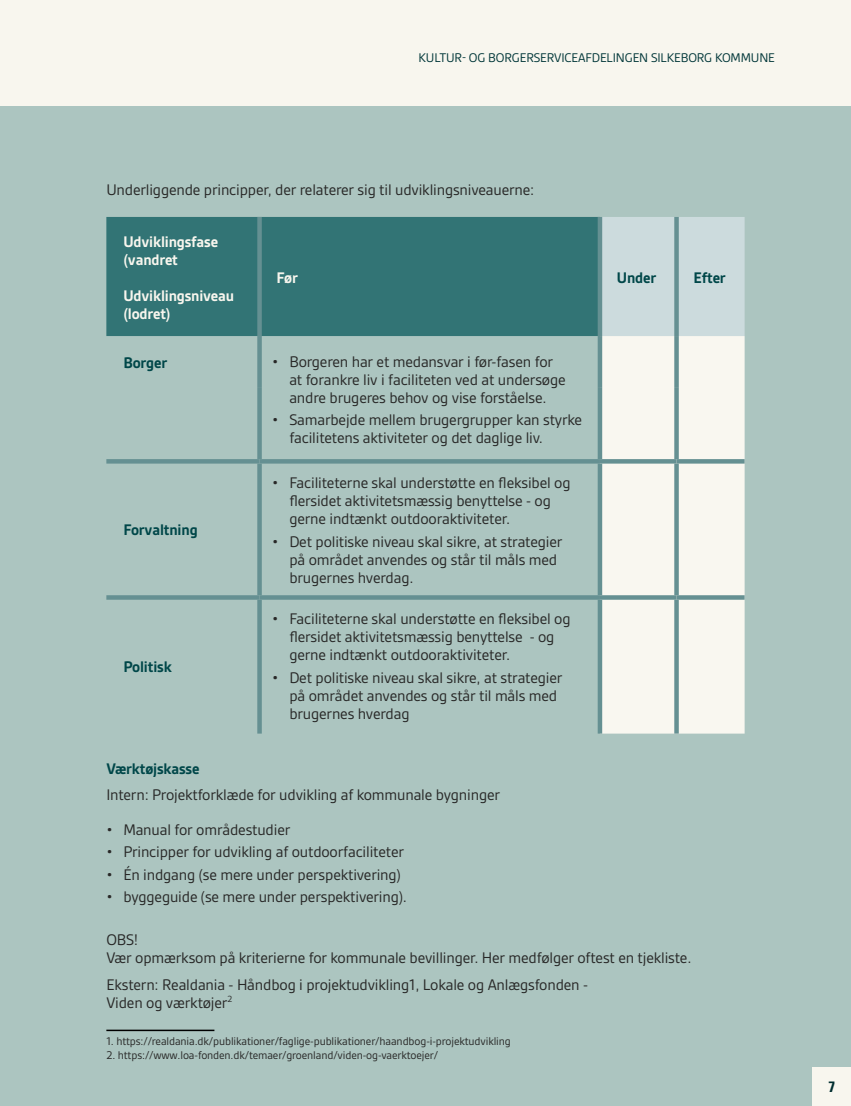
<style>
.page{position:relative;width:851px;height:1106px;background:#fff}
.page>*{position:absolute;margin:0;border:0;box-sizing:border-box;transform-origin:0 0}
.P_bullets{font:16.5px/18px "Gesta";letter-spacing:-.01em;color:#282827}
.t1{font:700 16.5px/18px "Gesta";letter-spacing:-.01em;color:#f8f6ee}
.H3_Mellemrubrik{font:700 16.5px "Gesta";letter-spacing:-.01em;color:#004749}
.t2{font:700 condensed 15px "Univers LT Std";color:#002d2e}
.t3{font:13.5px "Gesta";letter-spacing:-.01em;color:#003638}
.P_Fodnote{font:12px "Gesta";letter-spacing:-.01em;color:#282827}
</style>
<div class="page">
<div style="left:0;top:0;width:850px;height:1106px;background:#f8f6ee"></div>
<div style="left:0;top:106px;width:850px;height:1000px;background:#acc5c0"></div>
<div style="left:106px;top:217px;width:491px;height:119px;background:#327475"></div>
<div style="left:602px;top:217px;width:142px;height:119px;background:#ccdbdd"></div>
<div style="left:602px;top:336px;width:142px;height:397px;background:#f9f7f0"></div>
<div style="left:257px;top:217px;width:5px;height:119px;background:#659092"></div>
<div style="left:257px;top:336px;width:5px;height:51px;background:#659092"></div>
<div style="left:257px;top:387px;width:5px;height:72px;background:#659092"></div>
<div style="left:257px;top:463px;width:5px;height:132px;background:#659092"></div>
<div style="left:257px;top:599px;width:5px;height:134px;background:#659092"></div>
<hr style="left:259px;top:459px;width:341px;height:4px;background:#659092">
<svg style="left:259px;top:595px;width:341px;height:4px"></svg>
<hr style="left:106px;top:459px;width:153px;height:4px;background:#659092">
<svg style="left:106px;top:595px;width:153px;height:4px"></svg>
<svg style="left:600px;top:459px;width:76px;height:4px"></svg>
<svg style="left:676px;top:459px;width:68px;height:4px"></svg>
<svg style="left:600px;top:595px;width:76px;height:4px"></svg>
<svg style="left:676px;top:595px;width:68px;height:4px"></svg>
<div style="left:597px;top:217px;width:5px;height:119px;background:#659092"></div>
<div style="left:597px;top:336px;width:5px;height:51px;background:#659092"></div>
<div style="left:597px;top:387px;width:5px;height:72px;background:#659092"></div>
<div style="left:597px;top:463px;width:5px;height:132px;background:#659092"></div>
<div style="left:597px;top:599px;width:5px;height:134px;background:#659092"></div>
<svg style="left:674px;top:217px;width:4px;height:119px"></svg>
<svg style="left:674px;top:336px;width:4px;height:51px"></svg>
<svg style="left:674px;top:387px;width:4px;height:72px"></svg>
<svg style="left:674px;top:463px;width:4px;height:132px"></svg>
<svg style="left:674px;top:599px;width:4px;height:134px"></svg>
<hr style="left:106px;top:1029px;width:108px;height:2px;background:#000">
<div style="left:812px;top:1067px;width:38px;height:39px;background:#f8f6ee"></div>
<p class="t3" style="left:418px;top:50px;width:358px">KULTUR- OG BORGERSERVICEAFDELINGEN SILKEBORG KOMMUNE</p>
<p class="P_bullets" style="left:106px;top:180px;width:429px">Underliggende principper, der relaterer sig til udviklingsniveauerne:</p>
<p class="t1" style="left:123px;top:232px;width:96px">Udviklingsfase (vandret</p>
<p class="t1" style="left:123px;top:286px;width:112px">Udviklingsniveau (lodret)</p>
<p class="t1" style="left:276px;top:268px;width:23px">Før</p>
<p class="H3_Mellemrubrik" style="left:617px;top:268px;width:41px">Under</p>
<p class="H3_Mellemrubrik" style="left:693px;top:268px;width:34px">Efter</p>
<p class="H3_Mellemrubrik" style="left:123px;top:353px;width:45px">Borger</p>
<p class="P_bullets" style="left:289px;top:352px;width:278px;text-indent:-17px">• Borgeren har et medansvar i før-fasen for at forankre liv i faciliteten ved at undersøge andre brugeres behov og vise forståelse.</p>
<p class="P_bullets" style="left:289px;top:410px;width:294px;text-indent:-17px">• Samarbejde mellem brugergrupper kan styrke facilitetens aktiviteter og det daglige liv.</p>
<p class="H3_Mellemrubrik" style="left:123px;top:521px;width:76px">Forvaltning</p>
<p class="H3_Mellemrubrik" style="left:123px;top:657px;width:50px">Politisk</p>
<p class="P_bullets" style="left:289px;top:474px;width:283px;text-indent:-17px">• Faciliteterne skal understøtte en fleksibel og flersidet aktivitetsmæssig benyttelse - og gerne indtænkt outdooraktiviteter.</p>
<p class="P_bullets" style="left:289px;top:532px;width:274px;text-indent:-17px">• Det politiske niveau skal sikre, at strategier på området anvendes og står til måls med brugernes hverdag.</p>
<p class="P_bullets" style="left:289px;top:610px;width:283px;text-indent:-17px">• Faciliteterne skal understøtte en fleksibel og flersidet aktivitetsmæssig benyttelse - og gerne indtænkt outdooraktiviteter.</p>
<p class="P_bullets" style="left:289px;top:668px;width:274px;text-indent:-17px">• Det politiske niveau skal sikre, at strategier på området anvendes og står til måls med brugernes hverdag</p>
<h3 class="H3_Mellemrubrik" style="left:106px;top:759px;width:95px">Værktøjskasse</h3>
<p class="P_bullets" style="left:106px;top:785px;width:395px">Intern: Projektforklæde for udvikling af kommunale bygninger</p>
<p class="P_bullets" style="left:106px;top:820px;width:185px">• Manual for områdestudier</p>
<p class="P_bullets" style="left:106px;top:842px;width:299px">• Principper for udvikling af outdoorfaciliteter</p>
<p class="P_bullets" style="left:106px;top:865px;width:296px">• Én indgang (se mere under perspektivering)</p>
<p class="P_bullets" style="left:106px;top:887px;width:302px">• byggeguide (se mere under perspektivering).</p>
<p class="P_bullets" style="left:106px;top:931px;width:586px">OBS!<br>Vær opmærksom på kriterierne for kommunale bevillinger. Her medfølger oftest en tjekliste.</p>
<p class="P_bullets" style="left:106px;top:975px;width:483px">Ekstern: Realdania - Håndbog i projektudvikling1, Lokale og Anlægsfonden -<br>Viden og værktøjer<sup>2</sup></p>
<p class="P_Fodnote" style="left:106px;top:1034px;width:406px">1. https://realdania.dk/publikationer/faglige-publikationer/haandbog-i-projektudvikling</p>
<p class="P_Fodnote" style="left:106px;top:1048px;width:333px">2. https://www.loa-fonden.dk/temaer/groenland/viden-og-vaerktoejer/</p>
<p class="t2" style="left:828px;top:1077px;width:8px">7</p>
</div>
